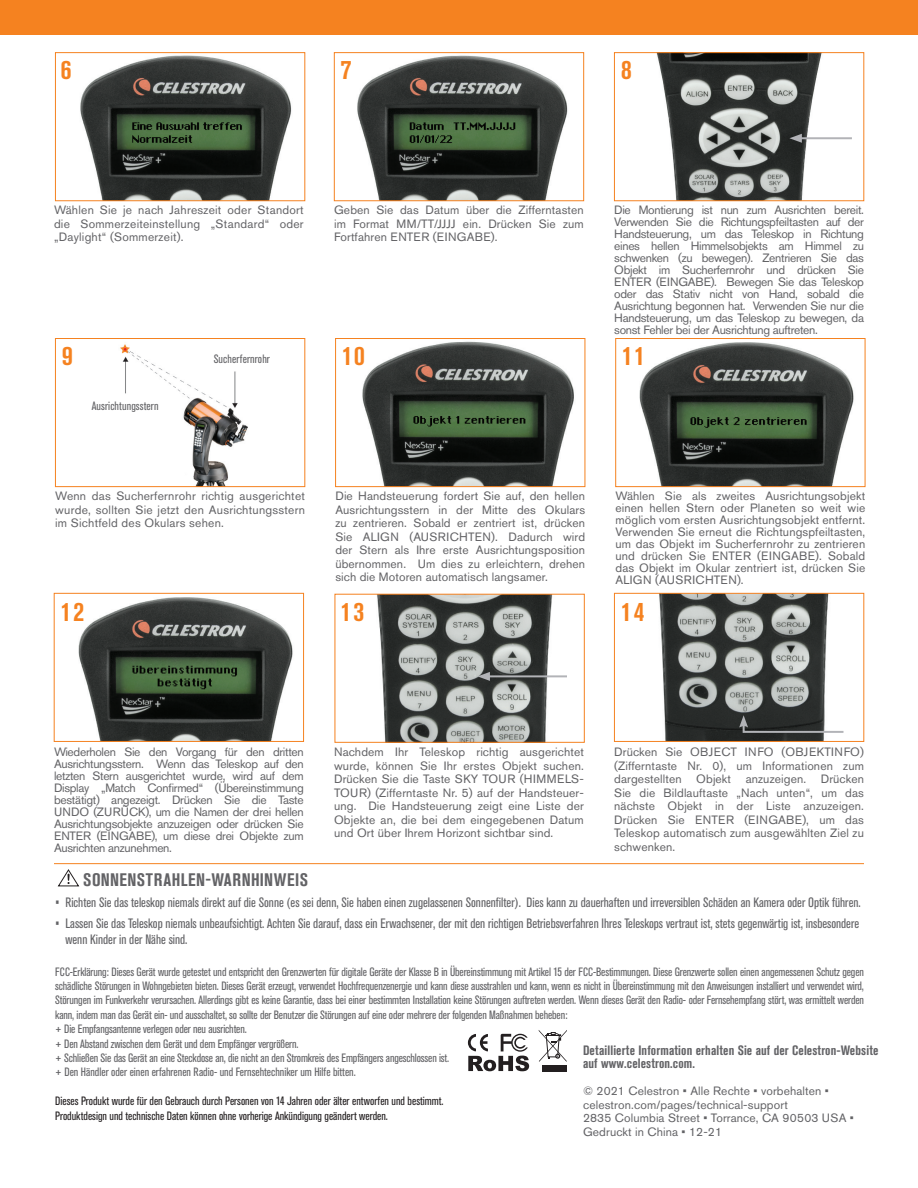
<style>
.page{position:relative;width:918px;height:1188px;background:#fff}
.page>*{position:absolute;margin:0;border:0;box-sizing:border-box;transform-origin:0 0}
.t1{font:700 condensed 27px "Akzidenz Grotesk Pro";letter-spacing:.07em;color:#f58220}
.t2{font:700 condensed 18px "Akzidenz Grotesk Pro";letter-spacing:.03em;color:#636366}
.t3{font:condensed 13.5px/16.2px "Akzidenz Grotesk Pro";color:#636366}
.t4{font:700 condensed 13.5px/13.5px "Akzidenz Grotesk Pro";letter-spacing:.01em;color:#636366}
.t5{font:12px/13.5px "Akzidenz Grotesk Pro";letter-spacing:.01em;color:#636366;text-align:justify}
.t6{font:condensed 12px/14.4px "Akzidenz Grotesk Pro";letter-spacing:-.01em;color:#636366}
.t7{font:condensed 12px/14.4px "Akzidenz Grotesk Pro";color:#231f20}
.t8{font:condensed 12px "Akzidenz Grotesk Pro";letter-spacing:.01em;color:#636366}
</style>
<div class="page">
<div style="left:0;top:0;width:918px;height:35px;background:#f58220"></div>
<img style="left:377px;top:596px;width:190px;height:145px">
<div style="left:335px;top:594px;width:250px;height:149px;border:1px solid #f58220"></div>
<img style="left:659px;top:595px;width:170px;height:145px">
<div style="left:614px;top:593px;width:250px;height:149px;border:1px solid #f58220"></div>
<img style="left:78px;top:597px;width:215px;height:143px">
<div style="left:54px;top:593px;width:250px;height:149px;border:1px solid #f58220"></div>
<img style="left:80px;top:55px;width:212px;height:144px">
<div style="left:55px;top:52px;width:250px;height:149px;border:1px solid #f58220"></div>
<div style="left:542px;top:1065px;width:25px;height:6px;background:#231f20"></div>
<svg style="left:539px;top:1030px;width:28px;height:32px"></svg>
<svg style="left:468px;top:1034px;width:61px;height:37px"></svg>
<svg style="left:58px;top:869px;width:21px;height:17px"></svg>
<img style="left:362px;top:341px;width:212px;height:144px">
<div style="left:335px;top:338px;width:250px;height:149px;border:1px solid #f58220"></div>
<img style="left:639px;top:342px;width:215px;height:143px">
<div style="left:616px;top:338px;width:249px;height:149px;border:1px solid #f58220"></div>
<hr style="left:54px;top:863px;width:810px;height:1px;background:#f58220">
<img style="left:357px;top:55px;width:211px;height:144px">
<div style="left:334px;top:52px;width:250px;height:149px;border:1px solid #f58220"></div>
<img style="left:657px;top:54px;width:195px;height:145px">
<div style="left:614px;top:52px;width:250px;height:149px;border:1px solid #f58220"></div>
<img style="left:120px;top:344px;width:128px;height:141px">
<div style="left:55px;top:338px;width:250px;height:149px;border:1px solid #f58220"></div>
<hr style="left:798px;top:137px;width:54px;height:2px;background:#b2b3b7">
<svg style="left:789px;top:134px;width:13px;height:9px"></svg>
<hr style="left:486px;top:675px;width:81px;height:2px;background:#b2b3b7">
<svg style="left:478px;top:672px;width:12px;height:9px"></svg>
<svg style="left:739px;top:715px;width:105px;height:19px"></svg>
<h1 class="t1" style="left:61px;top:53px;width:12px">6</h1>
<h1 class="t1" style="left:341px;top:53px;width:12px">7</h1>
<h1 class="t1" style="left:621px;top:53px;width:12px">8</h1>
<p class="t5" style="left:54px;top:203px;width:251px">Wählen Sie je nach Jahreszeit oder Standort die Sommerzeiteinstellung „Standard“ oder „Daylight“ (Sommerzeit).</p>
<p class="t5" style="left:334px;top:203px;width:251px">Geben Sie das Datum über die Zifferntasten im Format MM/TT/JJJJ ein. Drücken Sie zum Fortfahren ENTER (EINGABE).</p>
<h1 class="t1" style="left:62px;top:338px;width:12px">9</h1>
<p class="t8" style="left:92px;top:398px;width:68px">Ausrichtungsstern</p>
<p class="t8" style="left:214px;top:351px;width:58px">Sucherfernrohr</p>
<h1 class="t1" style="left:342px;top:338px;width:24px">10</h1>
<p class="t5" style="left:614px;top:204px;width:251px;line-height:12px">Die Montierung ist nun zum Ausrichten bereit.<br>Verwenden Sie die Richtungspfeiltasten auf der Handsteuerung, um das Teleskop in Richtung eines hellen Himmelsobjekts am Himmel zu schwenken (zu bewegen). Zentrieren Sie das Objekt im Sucherfernrohr und drücken Sie ENTER (EINGABE). Bewegen Sie das Teleskop oder das Stativ nicht von Hand, sobald die Ausrichtung begonnen hat. Verwenden Sie nur die Handsteuerung, um das Teleskop zu bewegen, da sonst Fehler bei der Ausrichtung auftreten.</p>
<h1 class="t1" style="left:622px;top:338px;width:24px">11</h1>
<p class="t5" style="left:55px;top:489px;width:251px">Wenn das Sucherfernrohr richtig ausgerichtet wurde, sollten Sie jetzt den Ausrichtungsstern im Sichtfeld des Okulars sehen.</p>
<h1 class="t1" style="left:61px;top:594px;width:25px">12</h1>
<p class="t5" style="left:335px;top:489px;width:251px">Die Handsteuerung fordert Sie auf, den hellen Ausrichtungsstern in der Mitte des Okulars zu zentrieren. Sobald er zentriert ist, drücken Sie ALIGN (AUSRICHTEN). Dadurch wird der Stern als Ihre erste Ausrichtungsposition übernommen. Um dies zu erleichtern, drehen sich die Motoren automatisch langsamer.</p>
<h1 class="t1" style="left:341px;top:594px;width:25px">13</h1>
<p class="t5" style="left:616px;top:490px;width:251px;line-height:12px">Wählen Sie als zweites Ausrichtungsobjekt einen hellen Stern oder Planeten so weit wie möglich vom ersten Ausrichtungsobjekt entfernt.<br>Verwenden Sie erneut die Richtungspfeiltasten, um das Objekt im Sucherfernrohr zu zentrieren und drücken Sie ENTER (EINGABE). Sobald das Objekt im Okular zentriert ist, drücken Sie ALIGN (AUSRICHTEN).</p>
<h1 class="t1" style="left:621px;top:594px;width:25px">14</h1>
<p class="t5" style="left:54px;top:746px;width:251px;line-height:12px">Wiederholen Sie den Vorgang für den dritten Ausrichtungsstern. Wenn das Teleskop auf den letzten Stern ausgerichtet wurde, wird auf dem Display „Match Confirmed“ (Übereinstimmung bestätigt) angezeigt. Drücken Sie die Taste UNDO (ZURÜCK), um die Namen der drei hellen Ausrichtungsobjekte anzuzeigen oder drücken Sie ENTER (EINGABE), um diese drei Objekte zum Ausrichten anzunehmen.</p>
<p class="t5" style="left:334px;top:745px;width:251px">Nachdem Ihr Teleskop richtig ausgerichtet wurde, können Sie Ihr erstes Objekt suchen.<br>Drücken Sie die Taste SKY TOUR (HIMMELS-TOUR) (Zifferntaste Nr. 5) auf der Handsteuer&shy;ung. Die Handsteuerung zeigt eine Liste der Objekte an, die bei dem eingegebenen Datum und Ort über Ihrem Horizont sichtbar sind.</p>
<p class="t5" style="left:614px;top:745px;width:251px">Drücken Sie OBJECT INFO (OBJEKTINFO) (Zifferntaste Nr. 0), um Informationen zum dargestellten Objekt anzuzeigen. Drücken Sie die Bildlauftaste „Nach unten“, um das nächste Objekt in der Liste anzuzeigen.<br>Drücken Sie ENTER (EINGABE), um das Teleskop automatisch zum ausgewählten Ziel zu schwenken.</p>
<h2 class="t2" style="left:83px;top:868px;width:226px">SONNENSTRAHLEN-WARNHINWEIS</h2>
<p class="t3" style="left:55px;top:894px;width:807px">• Richten Sie das teleskop niemals direkt auf die Sonne (es sei denn, Sie haben einen zugelassenen Sonnenfilter). Dies kann zu dauerhaften und irreversiblen Schäden an Kamera oder Optik führen.</p>
<p class="t3" style="left:65px;top:914px;width:795px;text-indent:-10px">• Lassen Sie das Teleskop niemals unbeaufsichtigt. Achten Sie darauf, dass ein Erwachsener, der mit den richtigen Betriebsverfahren Ihres Teleskops vertraut ist, stets gegenwärtig ist, insbesondere wenn Kinder in der Nähe sind.</p>
<p class="t6" style="left:55px;top:964px;width:810px">FCC-Erklärung: Dieses Gerät wurde getestet und entspricht den Grenzwerten für digitale Geräte der Klasse B in Übereinstimmung mit Artikel 15 der FCC-Bestimmungen. Diese Grenzwerte sollen einen angemessenen Schutz gegen schädliche Störungen in Wohngebieten bieten. Dieses Gerät erzeugt, verwendet Hochfrequenzenergie und kann diese ausstrahlen und kann, wenn es nicht in Übereinstimmung mit den Anweisungen installiert und verwendet wird, Störungen im Funkverkehr verursachen. Allerdings gibt es keine Garantie, dass bei einer bestimmten Installation keine Störungen auftreten werden. Wenn dieses Gerät den Radio- oder Fernsehempfang stört, was ermittelt werden kann, indem man das Gerät ein- und ausschaltet, so sollte der Benutzer die Störungen auf eine oder mehrere der folgenden Maßnahmen beheben:<br>+ Die Empfangsantenne verlegen oder neu ausrichten.<br>+ Den Abstand zwischen dem Gerät und dem Empfänger vergrößern.<br>+ Schließen Sie das Gerät an eine Steckdose an, die nicht an den Stromkreis des Empfängers angeschlossen ist.<br>+ Den Händler oder einen erfahrenen Radio- und Fernsehtechniker um Hilfe bitten.</p>
<p class="t7" style="left:55px;top:1094px;width:390px">Dieses Produkt wurde für den Gebrauch durch Personen von 14 Jahren oder älter entworfen und bestimmt.<br>Produktdesign und technische Daten können ohne vorherige Ankündigung geändert werden.</p>
<p class="t4" style="left:583px;top:1043px;width:297px">Detaillierte Information erhalten Sie auf der Celestron-Website auf www.celestron.com.</p>
<p class="t5" style="left:583px;top:1084px;width:272px;text-align:left">© 2021 Celestron • Alle Rechte • vorbehalten • celestron.com/pages/technical-support<br>2835 Columbia Street • Torrance, CA 90503 USA • Gedruckt in China • 12-21</p>
</div>
